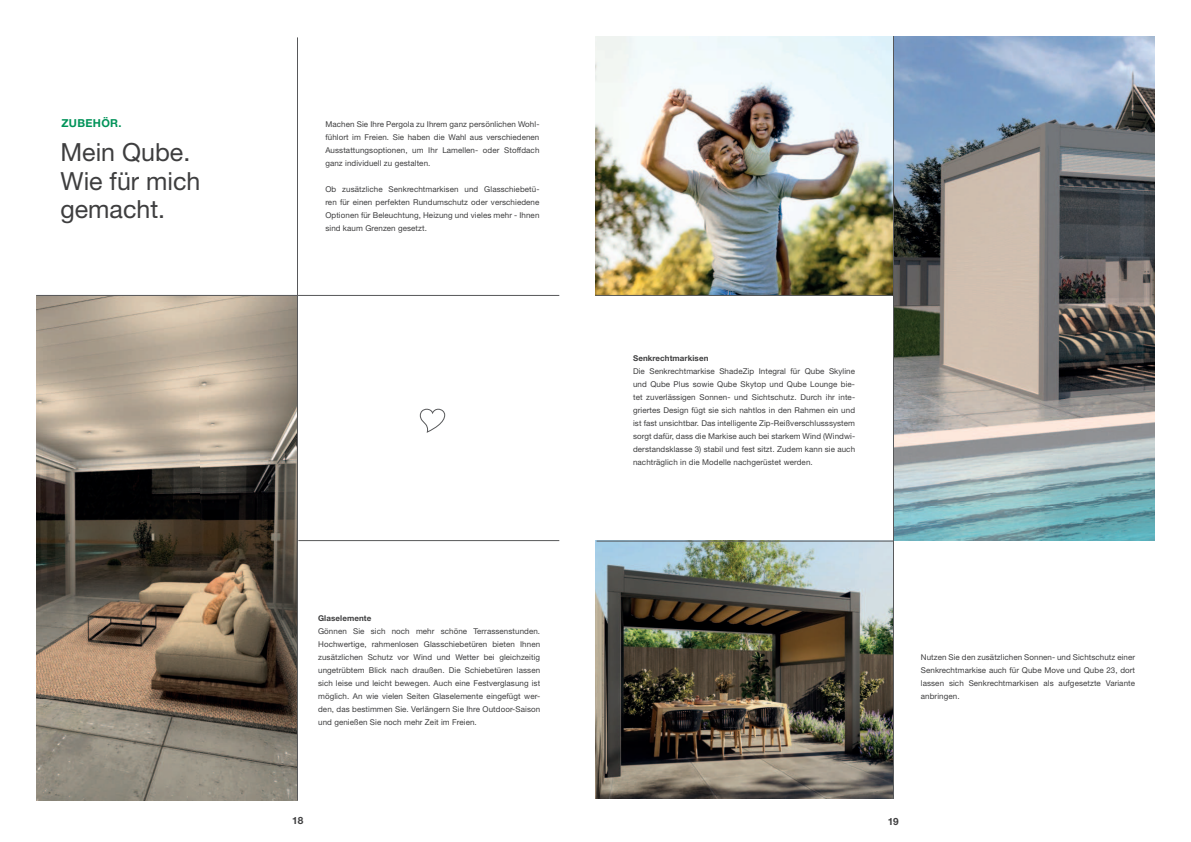
<style>
.page{position:relative;width:1191px;height:842px;background:#fff}
.page>*{position:absolute;margin:0;border:0;box-sizing:border-box;transform-origin:0 0}
.t1{font:25px/28.5px "Helvetica Neue LT Pro";color:#3e3e3f}
.t2{font:700 11px "Helvetica Neue LT Pro";letter-spacing:.03em;color:#009359}
.t3{font:700 10px "Helvetica Neue LT Pro";color:#3e3e3f}
.t4{font:8px/13px "Helvetica Neue LT Pro";letter-spacing:.01em;color:#3e3e3f;text-align:justify}
.t5{font:700 8px "Helvetica Neue LT Pro";letter-spacing:.01em;color:#3e3e3f}
</style>
<div class="page">
<img style="left:595px;top:36px;width:297px;height:259px">
<img style="left:36px;top:296px;width:261px;height:504px">
<hr style="left:297px;top:37px;width:1px;height:763px;background:#57585a">
<hr style="left:36px;top:295px;width:523px;height:1px;background:#57585a">
<hr style="left:298px;top:540px;width:261px;height:1px;background:#57585a">
<img style="left:595px;top:540px;width:297px;height:258px">
<img style="left:894px;top:36px;width:261px;height:504px">
<svg style="left:419px;top:408px;width:27px;height:25px"></svg>
<hr style="left:893px;top:36px;width:1px;height:763px;background:#57585a">
<hr style="left:595px;top:295px;width:297px;height:1px;background:#57585a">
<hr style="left:596px;top:541px;width:297px;height:1px;background:#57585a">
<h2 class="t2" style="left:61px;top:117px;width:62px">ZUBEHÖR.</h2>
<h1 class="t1" style="left:61px;top:139px;width:141px">Mein Qube.<br>Wie für mich gemacht.</h1>
<p class="t4" style="left:325px;top:118px;width:215px">Machen Sie Ihre Pergola zu Ihrem ganz persönlichen Wohl&shy;fühlort im Freien. Sie haben die Wahl aus verschiedenen Ausstattungsoptionen, um Ihr Lamellen- oder Stoffdach ganz individuell zu gestalten.</p>
<p class="t4" style="left:325px;top:183px;width:215px">Ob zusätzliche Senkrechtmarkisen und Glasschiebetü&shy;ren für einen perfekten Rundumschutz oder verschiedene Optionen für Beleuchtung, Heizung und vieles mehr - Ihnen sind kaum Grenzen gesetzt.</p>
<p class="t5" style="left:633px;top:354px;width:77px">Senkrechtmarkisen</p>
<p class="t4" style="left:633px;top:365px;width:223px">Die Senkrechtmarkise ShadeZip Integral für Qube Skyline und Qube Plus sowie Qube Skytop und Qube Lounge bie&shy;tet zuverlässigen Sonnen- und Sichtschutz. Durch ihr inte&shy;griertes Design fügt sie sich nahtlos in den Rahmen ein und ist fast unsichtbar. Das intelligente Zip-Reißverschlusssystem sorgt dafür, dass die Markise auch bei starkem Wind (Windwi&shy;derstandsklasse 3) stabil und fest sitzt. Zudem kann sie auch nachträglich in die Modelle nachgerüstet werden.</p>
<p class="t5" style="left:318px;top:614px;width:55px">Glaselemente</p>
<p class="t4" style="left:318px;top:625px;width:223px">Gönnen Sie sich noch mehr schöne Terrassenstunden.<br>Hochwertige, rahmenlosen Glasschiebetüren bieten Ihnen zusätzlichen Schutz vor Wind und Wetter bei gleichzeitig ungetrübtem Blick nach draußen. Die Schiebetüren lassen sich leise und leicht bewegen. Auch eine Festverglasung ist möglich. An wie vielen Seiten Glaselemente eingefügt wer&shy;den, das bestimmen Sie. Verlängern Sie Ihre Outdoor-Saison und genießen Sie noch mehr Zeit im Freien.</p>
<p class="t4" style="left:921px;top:651px;width:216px">Nutzen Sie den zusätzlichen Sonnen- und Sichtschutz einer Senkrechtmarkise auch für Qube Move und Qube 23, dort lassen sich Senkrechtmarkisen als aufgesetzte Variante anbringen.</p>
<p class="t3" style="left:292px;top:815px;width:13px">18</p>
<p class="t3" style="left:887px;top:816px;width:13px">19</p>
</div>
